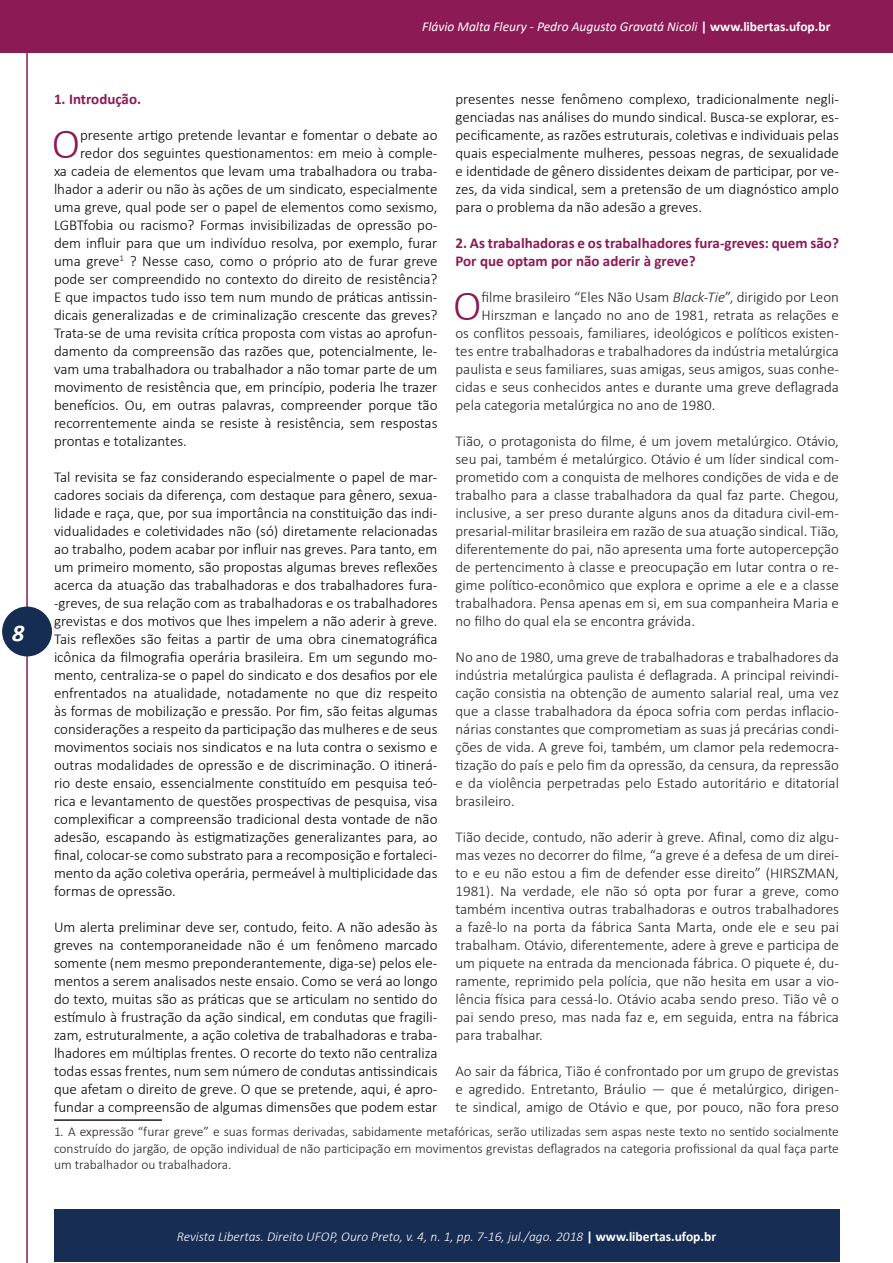
<style>
.page{position:relative;width:893px;height:1263px;background:#fff}
.page>*{position:absolute;margin:0;border:0;box-sizing:border-box;transform-origin:0 0}
.t1{font:300 43.35px "Calibri";color:#8b1a56}
.t2{font:italic 700 24px "Calibri";color:#fff}
.t3{font:300 15px/18px "Calibri";color:#000;text-align:justify}
.t4{font:300 15px/18px "Calibri";color:#231f20;text-align:justify}
.t5{font:700 15px/18px "Calibri";color:#8b1a56}
.t6{font:300 13.5px/16.2px "Calibri";color:#231f20;text-align:justify}
.t7{font:italic 300 13.5px "Calibri";color:#fff}
.t8{font:italic 13.5px "Calibri";color:#fff}
.s1{font-weight:700;font-style:normal}
.s2{font-style:italic}
</style>
<div class="page">
<hr style="left:26px;top:0;width:2px;height:1263px;background:#8b1a56">
<div style="left:2px;top:606px;width:50px;height:50px;background:#152d52;border-radius:50%"></div>
<div style="left:54px;top:1210px;width:786px;height:52px;background:#172d54"></div>
<hr style="left:54px;top:1119px;width:108px;height:2px;background:#231f20">
<div style="left:0;top:0;width:893px;height:52px;background:#8b1a55"></div>
<h2 class="t2" style="left:12px;top:615px;width:14px">8</h2>
<p class="t8" style="left:422px;top:17px;width:410px">Flávio Malta Fleury - Pedro Augusto Gravatá Nicoli <span class="s1">| www.libertas.ufop.br</span></p>
<p class="t3" style="left:455px;top:90px;width:385px">presentes nesse fenômeno complexo, tradicionalmente negli&shy;genciadas nas análises do mundo sindical. Busca-se explorar, es&shy;pecificamente, as razões estruturais, coletivas e individuais pelas quais especialmente mulheres, pessoas negras, de sexualidade e identidade de gênero dissidentes deixam de participar, por ve&shy;zes, da vida sindical, sem a pretensão de um diagnóstico amplo para o problema da não adesão a greves.</p>
<p class="t5" style="left:455px;top:234px;width:385px">2. As trabalhadoras e os trabalhadores fura-greves: quem são?<br>Por que optam por não aderir à greve?</p>
<p class="t1" style="left:453px;top:279px;width:30px">O</p>
<p class="t4" style="left:481px;top:288px;width:359px">filme brasileiro “Eles Não Usam <span class="s2">Black-Tie</span>”, dirigido por Leon</p>
<p class="t5" style="left:54px;top:90px;width:89px">1. Introdução.</p>
<p class="t1" style="left:52px;top:117px;width:30px">O</p>
<p class="t3" style="left:80px;top:126px;width:359px">presente artigo pretende levantar e fomentar o debate ao</p>
<p class="t3" style="left:80px;top:144px;width:359px">redor dos seguintes questionamentos: em meio à comple-</p>
<p class="t3" style="left:54px;top:162px;width:385px">xa cadeia de elementos que levam uma trabalhadora ou traba-</p>
<p class="t3" style="left:54px;top:180px;width:385px">lhador a aderir ou não às ações de um sindicato, especialmente</p>
<p class="t3" style="left:54px;top:198px;width:385px">uma greve, qual pode ser o papel de elementos como sexismo,</p>
<p class="t3" style="left:54px;top:216px;width:385px">LGBTfobia ou racismo? Formas invisibilizadas de opressão po-</p>
<p class="t3" style="left:54px;top:234px;width:385px">dem influir para que um indivíduo resolva, por exemplo, furar</p>
<p class="t3" style="left:54px;top:252px;width:385px">uma greve<sup>1</sup> ? Nesse caso, como o próprio ato de furar greve</p>
<p class="t3" style="left:54px;top:270px;width:385px">pode ser compreendido no contexto do direito de resistência?</p>
<p class="t3" style="left:54px;top:288px;width:385px">E que impactos tudo isso tem num mundo de práticas antissin-</p>
<p class="t3" style="left:54px;top:306px;width:385px">dicais generalizadas e de criminalização crescente das greves?</p>
<p class="t3" style="left:54px;top:324px;width:385px">Trata-se de uma revisita crítica proposta com vistas ao aprofun-</p>
<p class="t3" style="left:54px;top:342px;width:385px">damento da compreensão das razões que, potencialmente, le-</p>
<p class="t3" style="left:54px;top:360px;width:385px">vam uma trabalhadora ou trabalhador a não tomar parte de um</p>
<p class="t3" style="left:54px;top:378px;width:385px">movimento de resistência que, em princípio, poderia lhe trazer</p>
<p class="t3" style="left:54px;top:396px;width:385px">benefícios. Ou, em outras palavras, compreender porque tão</p>
<p class="t3" style="left:54px;top:414px;width:385px">recorrentemente ainda se resiste à resistência, sem respostas</p>
<p class="t3" style="left:54px;top:432px;width:134px">prontas e totalizantes.</p>
<p class="t3" style="left:54px;top:468px;width:385px">Tal revisita se faz considerando especialmente o papel de mar&shy;cadores sociais da diferença, com destaque para gênero, sexua&shy;lidade e raça, que, por sua importância na constituição das indi&shy;vidualidades e coletividades não (só) diretamente relacionadas ao trabalho, podem acabar por influir nas greves. Para tanto, em um primeiro momento, são propostas algumas breves reflexões acerca da atuação das trabalhadoras e dos trabalhadores fura--greves, de sua relação com as trabalhadoras e os trabalhadores grevistas e dos motivos que lhes impelem a não aderir à greve.<br>Tais reflexões são feitas a partir de uma obra cinematográfica icônica da filmografia operária brasileira. Em um segundo mo&shy;mento, centraliza-se o papel do sindicato e dos desafios por ele enfrentados na atualidade, notadamente no que diz respeito às formas de mobilização e pressão. Por fim, são feitas algumas considerações a respeito da participação das mulheres e de seus movimentos sociais nos sindicatos e na luta contra o sexismo e outras modalidades de opressão e de discriminação. O itinerá&shy;rio deste ensaio, essencialmente constituído em pesquisa teó&shy;rica e levantamento de questões prospectivas de pesquisa, visa complexificar a compreensão tradicional desta vontade de não adesão, escapando às estigmatizações generalizantes para, ao final, colocar-se como substrato para a recomposição e fortaleci&shy;mento da ação coletiva operária, permeável à multiplicidade das formas de opressão.</p>
<p class="t3" style="left:54px;top:918px;width:385px">Um alerta preliminar deve ser, contudo, feito. A não adesão às greves na contemporaneidade não é um fenômeno marcado somente (nem mesmo preponderantemente, diga-se) pelos ele&shy;mentos a serem analisados neste ensaio. Como se verá ao longo do texto, muitas são as práticas que se articulam no sentido do estímulo à frustração da ação sindical, em condutas que fragili&shy;zam, estruturalmente, a ação coletiva de trabalhadoras e traba&shy;lhadores em múltiplas frentes. O recorte do texto não centraliza todas essas frentes, num sem número de condutas antissindicais que afetam o direito de greve. O que se pretende, aqui, é apro&shy;fundar a compreensão de algumas dimensões que podem estar</p>
<p class="t6" style="left:54px;top:1123px;width:786px">1<span class="s2">.</span> A expressão “furar greve” e suas formas derivadas, sabidamente metafóricas, serão utilizadas sem aspas neste texto no sentido socialmente construído do jargão, de opção individual de não participação em movimentos grevistas deflagrados na categoria profissional da qual faça parte um trabalhador ou trabalhadora.</p>
<p class="t4" style="left:481px;top:306px;width:359px">Hirszman e lançado no ano de 1981, retrata as relações e</p>
<p class="t4" style="left:455px;top:324px;width:385px">os conflitos pessoais, familiares, ideológicos e políticos existen-</p>
<p class="t4" style="left:455px;top:342px;width:385px">tes entre trabalhadoras e trabalhadores da indústria metalúrgica</p>
<p class="t4" style="left:455px;top:360px;width:385px">paulista e seus familiares, suas amigas, seus amigos, suas conhe-</p>
<p class="t4" style="left:455px;top:378px;width:385px">cidas e seus conhecidos antes e durante uma greve deflagrada</p>
<p class="t4" style="left:455px;top:396px;width:261px">pela categoria metalúrgica no ano de 1980.</p>
<p class="t4" style="left:455px;top:432px;width:385px">Tião, o protagonista do filme, é um jovem metalúrgico. Otávio, seu pai, também é metalúrgico. Otávio é um líder sindical com&shy;prometido com a conquista de melhores condições de vida e de trabalho para a classe trabalhadora da qual faz parte. Chegou, inclusive, a ser preso durante alguns anos da ditadura civil-em&shy;presarial-militar brasileira em razão de sua atuação sindical. Tião, diferentemente do pai, não apresenta uma forte autopercepção de pertencimento à classe e preocupação em lutar contra o re&shy;gime político-econômico que explora e oprime a ele e a classe trabalhadora. Pensa apenas em si, em sua companheira Maria e no filho do qual ela se encontra grávida.</p>
<p class="t4" style="left:455px;top:648px;width:385px">No ano de 1980, uma greve de trabalhadoras e trabalhadores da indústria metalúrgica paulista é deflagrada. A principal reivindi&shy;cação consistia na obtenção de aumento salarial real, uma vez que a classe trabalhadora da época sofria com perdas inflacio&shy;nárias constantes que comprometiam as suas já precárias condi&shy;ções de vida. A greve foi, também, um clamor pela redemocra&shy;tização do país e pelo fim da opressão, da censura, da repressão e da violência perpetradas pelo Estado autoritário e ditatorial brasileiro.</p>
<p class="t4" style="left:455px;top:828px;width:385px">Tião decide, contudo, não aderir à greve. Afinal, como diz algu&shy;mas vezes no decorrer do filme, “a greve é a defesa de um direi&shy;to e eu não estou a fim de defender esse direito” (HIRSZMAN, 1981). Na verdade, ele não só opta por furar a greve, como também incentiva outras trabalhadoras e outros trabalhadores a fazê-lo na porta da fábrica Santa Marta, onde ele e seu pai trabalham. Otávio, diferentemente, adere à greve e participa de um piquete na entrada da mencionada fábrica. O piquete é, du&shy;ramente, reprimido pela polícia, que não hesita em usar a vio&shy;lência física para cessá-lo. Otávio acaba sendo preso. Tião vê o pai sendo preso, mas nada faz e, em seguida, entra na fábrica para trabalhar.</p>
<p class="t4" style="left:455px;top:1062px;width:385px">Ao sair da fábrica, Tião é confrontado por um grupo de grevistas e agredido. Entretanto, Bráulio — que é metalúrgico, dirigen&shy;te sindical, amigo de Otávio e que, por pouco, não fora preso</p>
<p class="t7" style="left:177px;top:1228px;width:541px">Revista Libertas. Direito UFOP, Ouro Preto, v. 4, n. 1, pp. 7-16, jul./ago. 2018 <span class="s1">| www.libertas.ufop.br</span></p>
</div>
